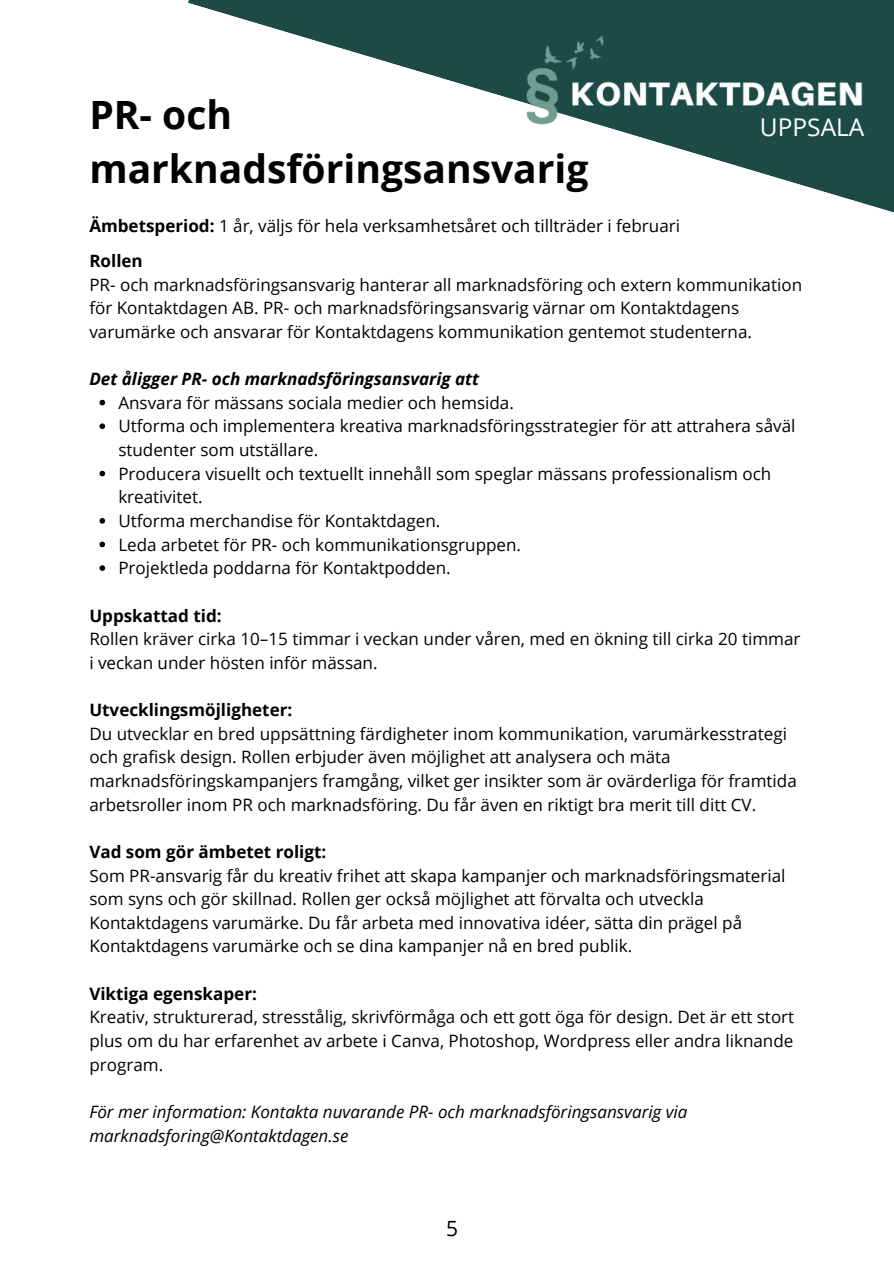
<style>
.page{position:relative;width:894px;height:1264px;background:#fff}
.page>*{position:absolute;margin:0;border:0;box-sizing:border-box;transform-origin:0 0}
.t1{font:700 39px "Open Sans";color:#000}
.t2{font:24.45px "Open Sans";color:#fff}
.t3{font:21px "Open Sans";color:#000}
.t4{font:17.1px/23.7px "Open Sans";color:#000}
.t5{font:italic 17.1px/23.7px "Open Sans";color:#000}
.t6{font:700 17.1px "Open Sans";color:#000}
.t7{font:italic 700 17.1px "Open Sans";color:#000}
.s1{font-weight:700}
</style>
<div class="page">
<svg style="left:188px;top:0;width:705px;height:212px"></svg>
<img style="left:475px;top:37px;width:397px;height:105px">
<svg style="left:99px;top:400px;width:6px;height:5px"></svg>
<svg style="left:99px;top:423px;width:6px;height:6px"></svg>
<svg style="left:99px;top:470px;width:6px;height:6px"></svg>
<svg style="left:99px;top:518px;width:6px;height:5px"></svg>
<svg style="left:99px;top:541px;width:6px;height:6px"></svg>
<svg style="left:99px;top:565px;width:6px;height:6px"></svg>
<h1 class="t1" style="left:89px;top:87px;width:144px">PR- och</h1>
<h1 class="t1" style="left:89px;top:141px;width:500px">marknadsföringsansvarig</h1>
<p class="t4" style="left:89px;top:213px;width:592px"><span class="s1">Ämbetsperiod:</span> 1 år, väljs för hela verksamhetsåret och tillträder i februari</p>
<h2 class="t2" style="left:759px;top:110px;width:106px">UPPSALA</h2>
<p class="t6" style="left:89px;top:249px;width:55px">Rollen</p>
<p class="t4" style="left:89px;top:272px;width:714px">PR- och marknadsföringsansvarig hanterar all marknadsföring och extern kommunikation för Kontaktdagen AB. PR- och marknadsföringsansvarig värnar om Kontaktdagens varumärke och ansvarar för Kontaktdagens kommunikation gentemot studenterna.</p>
<p class="t7" style="left:89px;top:367px;width:391px">Det åligger PR- och marknadsföringsansvarig att</p>
<h3 class="t4" style="left:118px;top:390px;width:397px">Ansvara för mässans sociala medier och hemsida.</h3>
<p class="t4" style="left:118px;top:414px;width:678px">Utforma och implementera kreativa marknadsföringsstrategier för att attrahera såväl studenter som utställare.</p>
<p class="t4" style="left:118px;top:461px;width:654px">Producera visuellt och textuellt innehåll som speglar mässans professionalism och kreativitet.</p>
<p class="t4" style="left:118px;top:508px;width:323px">Utforma merchandise för Kontaktdagen.</p>
<p class="t4" style="left:118px;top:532px;width:404px">Leda arbetet för PR- och kommunikationsgruppen.</p>
<p class="t4" style="left:118px;top:556px;width:334px">Projektleda poddarna för Kontaktpodden.</p>
<p class="t6" style="left:89px;top:603px;width:134px">Uppskattad tid:</p>
<p class="t4" style="left:89px;top:626px;width:712px">Rollen kräver cirka 10–15 timmar i veckan under våren, med en ökning till cirka 20 timmar i veckan under hösten inför mässan.</p>
<p class="t6" style="left:89px;top:697px;width:204px">Utvecklingsmöjligheter:</p>
<p class="t4" style="left:89px;top:721px;width:708px">Du utvecklar en bred uppsättning färdigheter inom kommunikation, varumärkesstrategi och grafisk design. Rollen erbjuder även möjlighet att analysera och mäta marknadsföringskampanjers framgång, vilket ger insikter som är ovärderliga för framtida arbetsroller inom PR och marknadsföring. Du får även en riktigt bra merit till ditt CV.</p>
<p class="t6" style="left:89px;top:839px;width:238px">Vad som gör ämbetet roligt:</p>
<p class="t4" style="left:89px;top:863px;width:697px">Som PR-ansvarig får du kreativ frihet att skapa kampanjer och marknadsföringsmaterial som syns och gör skillnad. Rollen ger också möjlighet att förvalta och utveckla Kontaktdagens varumärke. Du får arbeta med innovativa idéer, sätta din prägel på Kontaktdagens varumärke och se dina kampanjer nå en bred publik.</p>
<p class="t6" style="left:89px;top:981px;width:169px">Viktiga egenskaper:</p>
<p class="t4" style="left:89px;top:1004px;width:706px;text-align:justify">Kreativ, strukturerad, stresstålig, skrivförmåga och ett gott öga för design. Det är ett stort plus om du har erfarenhet av arbete i Canva, Photoshop, Wordpress eller andra liknande program.</p>
<p class="t5" style="left:89px;top:1099px;width:599px">För mer information: Kontakta nuvarande PR- och marknadsföringsansvarig via marknadsforing@Kontaktdagen.se</p>
<p class="t3" style="left:446px;top:1213px;width:13px">5</p>
</div>
